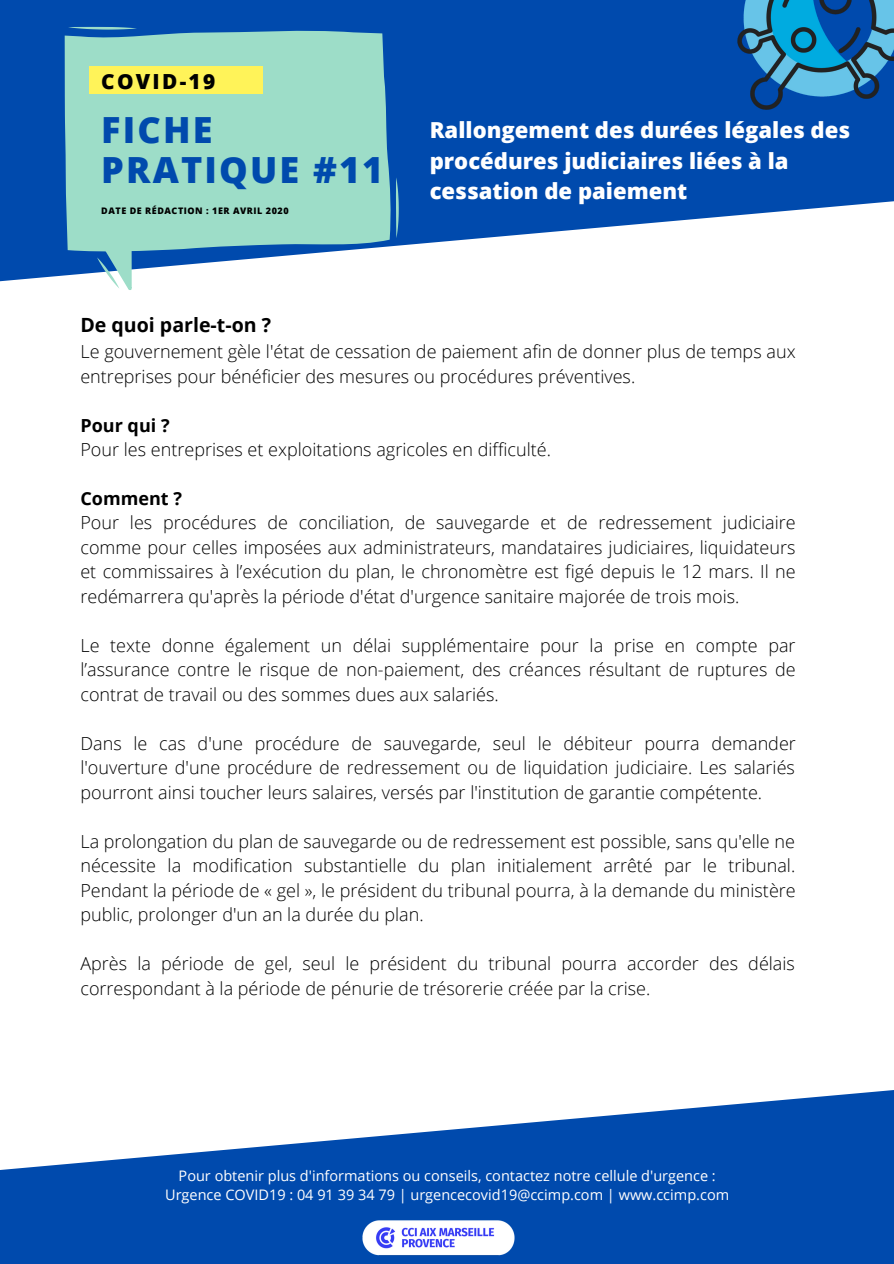
<style>
.page{position:relative;width:894px;height:1264px;background:#fff}
.page>*{position:absolute;margin:0;border:0;box-sizing:border-box;transform-origin:0 0}
.t1{font:800 36px/39.8px "Open Sans";letter-spacing:.06em;color:#004aad}
.t2{font:800 22.05px/30.8px "Open Sans";color:#fff}
.t3{font:800 20.85px "Open Sans";letter-spacing:.11em;color:#000}
.t4{font:700 19.5px "Open Sans";color:#000}
.t5{font:300 18px/24.5px "Open Sans";color:#000;text-align:justify}
.t6{font:700 18px "Open Sans";color:#000}
.t7{font:14.55px/19.2px "Open Sans";color:#fff;text-align:center}
.t8{font:800 9px "Open Sans";letter-spacing:.06em;color:#000}
</style>
<div class="page">
<svg style="left:0;top:0;width:893px;height:281px;fill:#004aad"></svg>
<svg style="left:0;top:1090px;width:893px;height:173px;fill:#004aad"></svg>
<svg style="left:65px;top:29px;width:326px;height:224px;fill:#9dddc8"></svg>
<svg style="left:94px;top:231px;width:38px;height:59px"></svg>
<svg style="left:68px;top:27px;width:69px;height:3px"></svg>
<svg style="left:396px;top:177px;width:2px;height:61px"></svg>
<div style="left:89px;top:66px;width:174px;height:28px;background:#fff359"></div>
<img style="left:720px;top:0;width:173px;height:116px">
<img style="left:345px;top:1209px;width:186px;height:54px">
<p class="t3" style="left:101px;top:66px;width:115px">COVID-19</p>
<h1 class="t1" style="left:101px;top:109px;width:283px">FICHE<br>PRATIQUE #11</h1>
<p class="t8" style="left:101px;top:205px;width:189px">DATE DE RÉDACTION : 1ER AVRIL 2020</p>
<p class="t2" style="left:429px;top:114px;width:422px">Rallongement des durées légales des procédures judiciaires liées à la cessation de paiement</p>
<p class="t4" style="left:80px;top:311px;width:192px">De quoi parle-t-on ?</p>
<p class="t5" style="left:80px;top:339px;width:716px">Le gouvernement gèle l'état de cessation de paiement afin de donner plus de temps aux entreprises pour bénéficier des mesures ou procédures préventives.</p>
<p class="t6" style="left:80px;top:412px;width:91px">Pour qui ?</p>
<p class="t5" style="left:80px;top:437px;width:472px">Pour les entreprises et exploitations agricoles en difficulté.</p>
<p class="t6" style="left:80px;top:486px;width:103px">Comment ?</p>
<p class="t5" style="left:80px;top:510px;width:716px">Pour les procédures de conciliation, de sauvegarde et de redressement judiciaire comme pour celles imposées aux administrateurs, mandataires judiciaires, liquidateurs et commissaires à l’exécution du plan, le chronomètre est figé depuis le 12 mars. Il ne redémarrera qu'après la période d'état d'urgence sanitaire majorée de trois mois.</p>
<p class="t5" style="left:80px;top:632px;width:716px">Le texte donne également un délai supplémentaire pour la prise en compte par l’assurance contre le risque de non-paiement, des créances résultant de ruptures de contrat de travail ou des sommes dues aux salariés.</p>
<p class="t5" style="left:80px;top:730px;width:716px">Dans le cas d'une procédure de sauvegarde, seul le débiteur pourra demander l'ouverture d'une procédure de redressement ou de liquidation judiciaire. Les salariés pourront ainsi toucher leurs salaires, versés par l'institution de garantie compétente.</p>
<p class="t5" style="left:80px;top:828px;width:716px">La prolongation du plan de sauvegarde ou de redressement est possible, sans qu'elle ne nécessite la modification substantielle du plan initialement arrêté par le tribunal.<br>Pendant la période de « gel », le président du tribunal pourra, à la demande du ministère public, prolonger d'un an la durée du plan.</p>
<p class="t5" style="left:80px;top:950px;width:715px">Après la période de gel, seul le président du tribunal pourra accorder des délais correspondant à la période de pénurie de trésorerie créée par la crise.</p>
<p class="t7" style="left:165px;top:1165px;width:565px">Pour obtenir plus d'informations ou conseils, contactez notre cellule d'urgence :<br>Urgence COVID19 : 04 91 39 34 79 | urgencecovid19@ccimp.com | www.ccimp.com</p>
</div>
